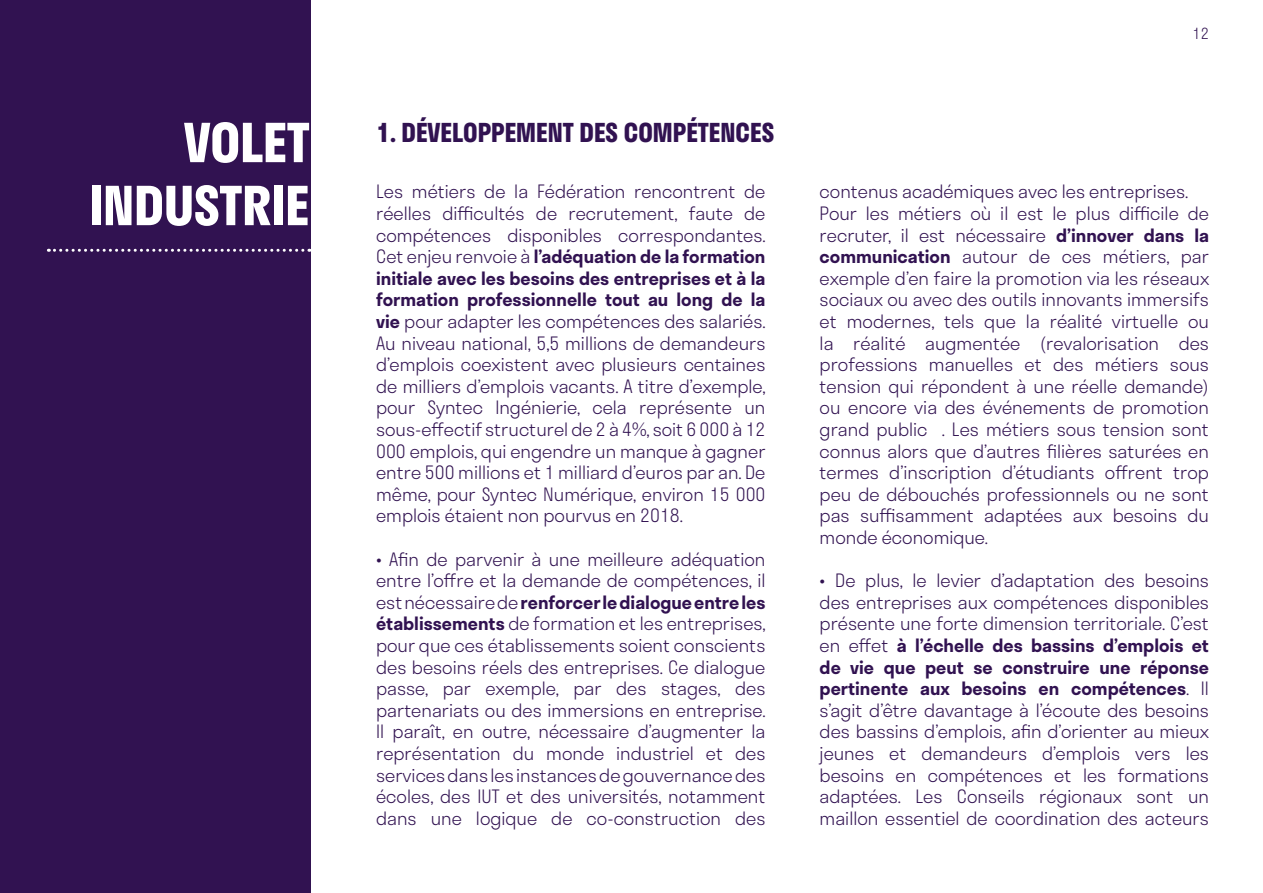
<style>
.page{position:relative;width:1263px;height:893px;background:#fff}
.page>*{position:absolute;margin:0;border:0;box-sizing:border-box;transform-origin:0 0}
.t1{font:700 52.5px/63px "Stratos";color:#fff;text-align:right}
.t2{font:700 25.5px "Stratos";color:#311251}
.t3{font:300 18px/21.6px "Stratos";color:#311251;text-align:justify}
.t4{font:300 15px "Stratos";color:#311251}
.s1{font-weight:600}
</style>
<div class="page">
<div style="left:0;top:0;width:310px;height:893px;background:#311251"></div>
<svg style="left:48px;top:249px;width:262px;height:3px"></svg>
<h1 class="t1" style="left:89px;top:110px;width:222px">VOLET<br>INDUSTRIE</h1>
<h2 class="t2" style="left:376px;top:112px;width:399px">1. DÉVELOPPEMENT DES COMPÉTENCES</h2>
<p class="t3" style="left:376px;top:180px;width:391px">Les métiers de la Fédération rencontrent de réelles difficultés de recrutement, faute de compétences disponibles correspondantes.<br>Cet enjeu renvoie à <span class="s1">l’adéquation de la formation initiale avec les besoins des entreprises et à la formation professionnelle tout au long de la vie</span> pour adapter les compétences des salariés.<br>Au niveau national, 5,5 millions de demandeurs d’emplois coexistent avec plusieurs centaines de milliers d’emplois vacants. A titre d’exemple, pour Syntec Ingénierie, cela représente un sous-effectif structurel de 2 à 4%, soit 6 000 à 12<br>000 emplois, qui engendre un manque à gagner entre 500 millions et 1 milliard d’euros par an. De même, pour Syntec Numérique, environ 15 000 emplois étaient non pourvus en 2018.</p>
<p class="t3" style="left:376px;top:547px;width:391px">• Afin de parvenir à une meilleure adéquation entre l’offre et la demande de compétences, il est nécessaire de <span class="s1">renforcer le dialogue entre les établissements</span> de formation et les entreprises, pour que ces établissements soient conscients des besoins réels des entreprises. Ce dialogue passe, par exemple, par des stages, des partenariats ou des immersions en entreprise.<br>Il paraît, en outre, nécessaire d’augmenter la représentation du monde industriel et des services dans les instances de gouvernance des écoles, des IUT et des universités, notamment dans une logique de co-construction des</p>
<p class="t4" style="left:1192px;top:21px;width:18px">12</p>
<p class="t3" style="left:820px;top:180px;width:391px;text-align:left">contenus académiques avec les entreprises.<br>Pour les métiers où il est le plus difficile de recruter, il est nécessaire <span class="s1">d’innover dans la communication</span> autour de ces métiers, par exemple d’en faire la promotion via les réseaux sociaux ou avec des outils innovants immersifs et modernes, tels que la réalité virtuelle ou la réalité augmentée (revalorisation des professions manuelles et des métiers sous tension qui répondent à une réelle demande) ou encore via des événements de promotion grand public . Les métiers sous tension sont connus alors que d’autres filières saturées en termes d’inscription d’étudiants offrent trop peu de débouchés professionnels ou ne sont pas suffisamment adaptées aux besoins du monde économique.</p>
<p class="t3" style="left:820px;top:569px;width:391px">• De plus, le levier d’adaptation des besoins des entreprises aux compétences disponibles présente une forte dimension territoriale. C’est en effet <span class="s1">à l’échelle des bassins d’emplois et de vie que peut se construire une réponse pertinente aux besoins en compétences</span>. Il s’agit d’être davantage à l’écoute des besoins des bassins d’emplois, afin d’orienter au mieux jeunes et demandeurs d’emplois vers les besoins en compétences et les formations adaptées. Les Conseils régionaux sont un maillon essentiel de coordination des acteurs</p>
</div>
